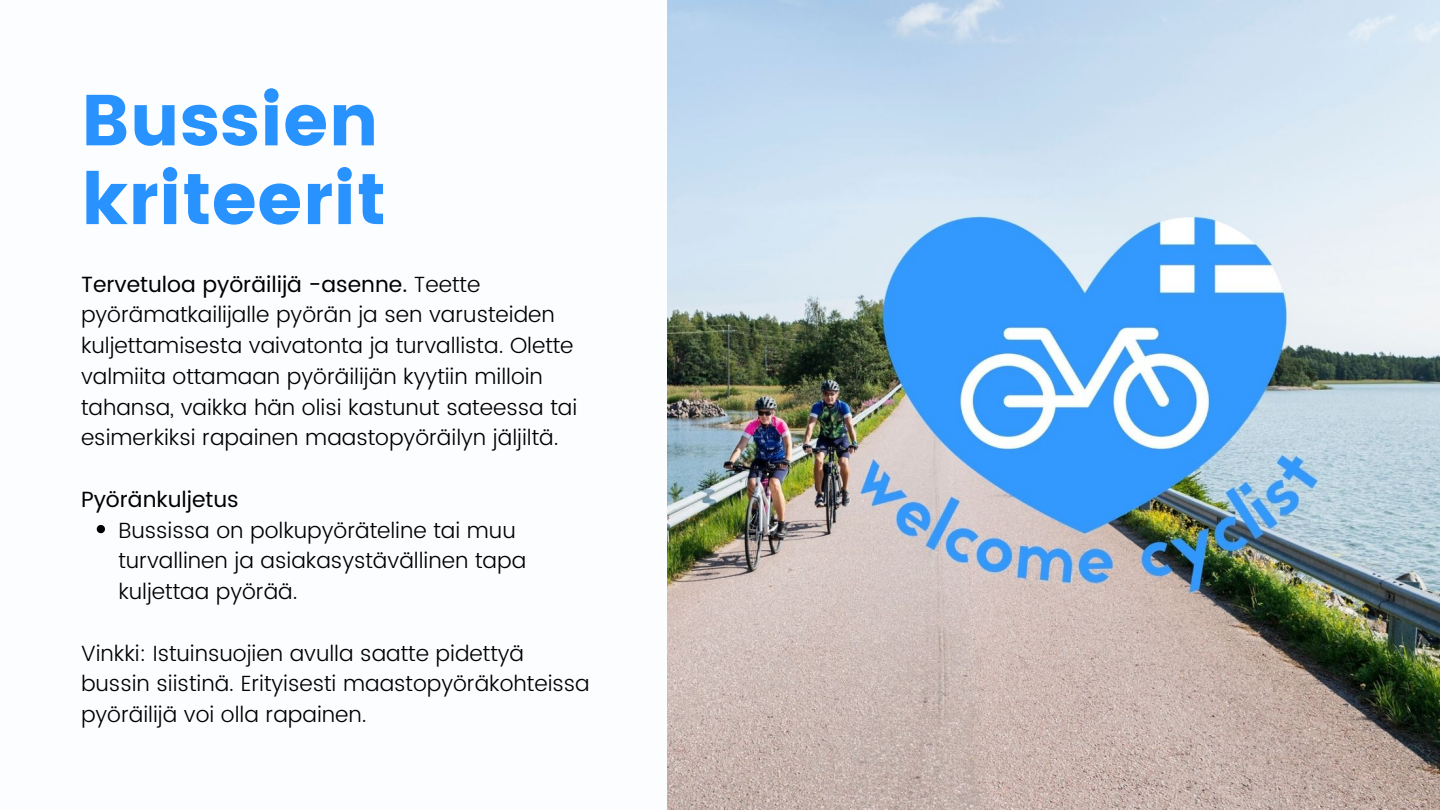
<style>
.page{position:relative;width:1440px;height:810px;background:#fbfdff}
.page>*{position:absolute;margin:0;border:0;box-sizing:border-box;transform-origin:0 0}
.t1{font:72px "Poppins";color:#2893ff}
.t2{font:300 22px/30.8px "Poppins";color:#000}
.t3{font:22px "Poppins";color:#000}
.s1{font-weight:400}
</style>
<div class="page">
<img style="left:668px;top:0;width:772px;height:810px">
<svg style="left:97px;top:525px;width:8px;height:8px"></svg>
<p class="t1" style="left:81px;top:78px;width:299px">Bussien</p>
<p class="t1" style="left:81px;top:157px;width:307px">kriteerit</p>
<p class="t2" style="left:81px;top:269px;width:498px"><span class="s1">Tervetuloa pyöräilijä -asenne.</span> Teette pyörämatkailijalle pyörän ja sen varusteiden kuljettamisesta vaivatonta ja turvallista. Olette valmiita ottamaan pyöräilijän kyytiin milloin tahansa, vaikka hän olisi kastunut sateessa tai esimerkiksi rapainen maastopyöräilyn jäljiltä.</p>
<p class="t3" style="left:81px;top:486px;width:159px">Pyöränkuljetus</p>
<p class="t2" style="left:118px;top:515px;width:409px">Bussissa on polkupyöräteline tai muu turvallinen ja asiakasystävällinen tapa kuljettaa pyörää.</p>
<p class="t2" style="left:81px;top:638px;width:510px">Vinkki: Istuinsuojien avulla saatte pidettyä bussin siistinä. Erityisesti maastopyöräkohteissa pyöräilijä voi olla rapainen.</p>
</div>
